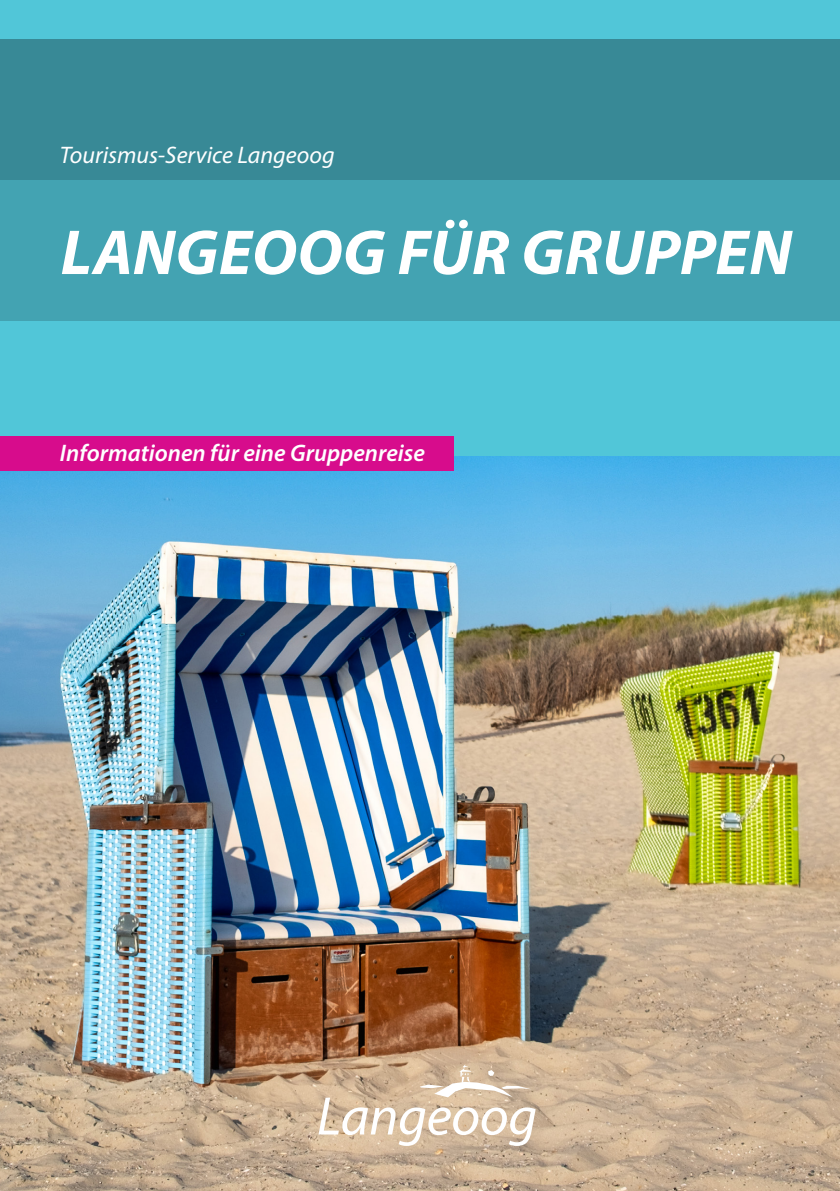
<style>
.page{position:relative;width:840px;height:1191px;background:#fff}
.page>*{position:absolute;margin:0;border:0;box-sizing:border-box;transform-origin:0 0}
.t1{font:italic 700 64px "Myriad Pro";color:#fff}
.t2{font:italic 600 24px "Myriad Pro";color:#fff}
.t3{font:italic 24px "Myriad Pro";color:#fff}
</style>
<div class="page">
<img style="left:0;top:455px;width:839px;height:736px">
<div style="left:0;top:0;width:839px;height:455px;background:#51c6d8"></div>
<div style="left:0;top:180px;width:839px;height:140px;background:#43a3b2"></div>
<div style="left:0;top:39px;width:839px;height:141px;background:#388996"></div>
<svg style="left:318px;top:1064px;width:217px;height:82px"></svg>
<div style="left:0;top:436px;width:453px;height:35px;background:#d70c8c"></div>
<p class="t3" style="left:60px;top:140px;width:276px">Tourismus-Service Langeoog</p>
<p class="t1" style="left:61px;top:211px;width:732px">LANGEOOG FÜR GRUPPEN</p>
<p class="t2" style="left:60px;top:438px;width:366px">Informationen für eine Gruppenreise</p>
</div>
